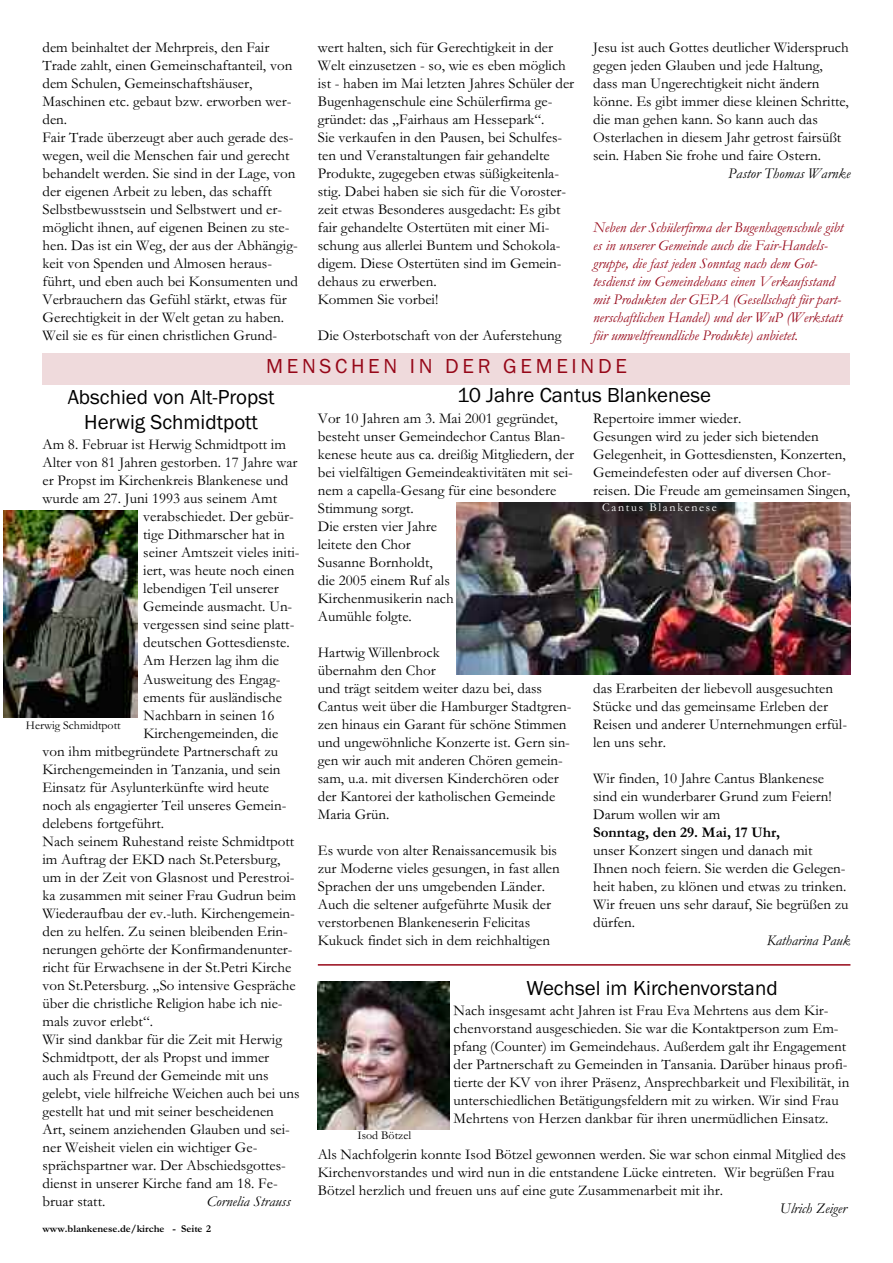
<style>
.page{position:relative;width:893px;height:1263px;background:#fff}
.page>*{position:absolute;margin:0;border:0;box-sizing:border-box;transform-origin:0 0}
.t1{font:21px/25.2px "Franklin Gothic";color:#000;text-align:center}
.t2{font:21px "Franklin Gothic";letter-spacing:.175em;color:#960718}
.t3{font:15px/18px "Garamond";color:#000}
.t4{font:italic 15px/18px "Garamond";color:#960718}
.t5{font:italic 15px "Garamond";color:#000}
.t6{font:700 15px "Garamond";color:#000}
.t7{font:12px "Garamond";color:#000}
.t8{font:12px "Garamond";letter-spacing:.14em;color:#fff}
.t9{font:700 10.5px "Garamond";color:#000}
</style>
<div class="page">
<img style="left:456px;top:502px;width:394px;height:172px">
<img style="left:3px;top:510px;width:134px;height:208px">
<div style="left:43px;top:353px;width:807px;height:31px;background:#efdadc"></div>
<img style="left:318px;top:981px;width:131px;height:149px">
<hr style="left:318px;top:964px;width:532px;height:2px;background:#960718">
<p class="t3" style="left:43px;top:38px;width:257px">dem beinhaltet der Mehrpreis, den Fair Trade zahlt, einen Gemeinschaftanteil, von dem Schulen, Gemeinschaftshäuser, Maschinen etc. gebaut bzw. erworben wer&shy;den.<br>Fair Trade überzeugt aber auch gerade des&shy;wegen, weil die Menschen fair und gerecht behandelt werden. Sie sind in der Lage, von der eigenen Arbeit zu leben, das schafft Selbstbewusstsein und Selbstwert und er&shy;möglicht ihnen, auf eigenen Beinen zu ste&shy;hen. Das ist ein Weg, der aus der Abhängig&shy;keit von Spenden und Almosen heraus&shy;führt, und eben auch bei Konsumenten und Verbrauchern das Gefühl stärkt, etwas für Gerechtigkeit in der Welt getan zu haben.<br>Weil sie es für einen christlichen Grund-</p>
<p class="t3" style="left:318px;top:38px;width:258px">wert halten, sich für Gerechtigkeit in der Welt einzusetzen - so, wie es eben möglich ist - haben im Mai letzten Jahres Schüler der Bugenhagenschule eine Schülerfirma ge&shy;gründet: das „Fairhaus am Hessepark“.<br>Sie verkaufen in den Pausen, bei Schulfes&shy;ten und Veranstaltungen fair gehandelte Produkte, zugegeben etwas süßigkeitenla&shy;stig. Dabei haben sie sich für die Voroster&shy;zeit etwas Besonderes ausgedacht: Es gibt fair gehandelte Ostertüten mit einer Mi&shy;schung aus allerlei Buntem und Schokola&shy;digem. Diese Ostertüten sind im Gemein&shy;dehaus zu erwerben.<br>Kommen Sie vorbei!</p>
<p class="t3" style="left:318px;top:326px;width:245px">Die Osterbotschaft von der Auferstehung</p>
<p class="t3" style="left:593px;top:38px;width:257px">Jesu ist auch Gottes deutlicher Widerspruch gegen jeden Glauben und jede Haltung, dass man Ungerechtigkeit nicht ändern könne. Es gibt immer diese kleinen Schritte, die man gehen kann. So kann auch das Osterlachen in diesem Jahr getrost fairsüßt sein. Haben Sie frohe und faire Ostern.</p>
<p class="t5" style="left:728px;top:164px;width:124px">Pastor Thomas Warnke</p>
<p class="t4" style="left:593px;top:218px;width:252px">Neben der Schülerfirma der Bugenhagenschule gibt es in unserer Gemeinde auch die Fair-Handels&shy;gruppe, die fast jeden Sonntag nach dem Got&shy;tesdienst im Gemeindehaus einen Verkaufsstand mit Produkten der GEPA (Gesellschaft für part&shy;nerschaftlichen Handel) und der WuP (Werkstatt für umweltfreundliche Produkte) anbietet.</p>
<h1 class="t2" style="left:266px;top:353px;width:362px">MENSCHEN IN DER GEMEINDE</h1>
<h1 class="t1" style="left:68px;top:384px;width:208px">Abschied von Alt-Propst<br>Herwig Schmidtpott</h1>
<p class="t3" style="left:43px;top:435px;width:245px">Am 8. Februar ist Herwig Schmidtpott im</p>
<p class="t3" style="left:43px;top:453px;width:256px">Alter von 81 Jahren gestorben. 17 Jahre war</p>
<p class="t3" style="left:43px;top:471px;width:247px">er Propst im Kirchenkreis Blankenese und</p>
<p class="t3" style="left:43px;top:489px;width:236px">wurde am 27. Juni 1993 aus seinem Amt</p>
<p class="t3" style="left:143px;top:507px;width:152px">verabschiedet. Der gebür-</p>
<p class="t3" style="left:143px;top:525px;width:143px">tige Dithmarscher hat in</p>
<p class="t3" style="left:143px;top:543px;width:158px">seiner Amtszeit vieles initi-</p>
<p class="t3" style="left:143px;top:561px;width:153px">iert, was heute noch einen</p>
<p class="t3" style="left:143px;top:579px;width:137px">lebendigen Teil unserer</p>
<p class="t3" style="left:143px;top:597px;width:151px">Gemeinde ausmacht. Un-</p>
<p class="t3" style="left:143px;top:615px;width:153px">vergessen sind seine platt-</p>
<p class="t3" style="left:143px;top:633px;width:148px">deutschen Gottesdienste.</p>
<p class="t3" style="left:143px;top:651px;width:137px">Am Herzen lag ihm die</p>
<p class="t3" style="left:143px;top:669px;width:139px">Ausweitung des Engag-</p>
<p class="t3" style="left:143px;top:687px;width:140px">ements für ausländische</p>
<p class="t3" style="left:143px;top:705px;width:133px">Nachbarn in seinen 16</p>
<p class="t3" style="left:143px;top:723px;width:136px">Kirchengemeinden, die</p>
<p class="t3" style="left:43px;top:741px;width:237px">von ihm mitbegründete Partnerschaft zu</p>
<p class="t3" style="left:43px;top:759px;width:239px">Kirchengemeinden in Tanzania, und sein</p>
<p class="t3" style="left:43px;top:777px;width:228px">Einsatz für Asylunterkünfte wird heute</p>
<p class="t3" style="left:43px;top:795px;width:245px">noch als engagierter Teil unseres Gemein-</p>
<p class="t3" style="left:43px;top:813px;width:123px">delebens fortgeführt.</p>
<p class="t3" style="left:43px;top:831px;width:253px">Nach seinem Ruhestand reiste Schmidtpott</p>
<p class="t3" style="left:43px;top:849px;width:239px">im Auftrag der EKD nach St.Petersburg,</p>
<p class="t3" style="left:43px;top:867px;width:254px">um in der Zeit von Glasnost und Perestroi-</p>
<p class="t3" style="left:43px;top:885px;width:255px">ka zusammen mit seiner Frau Gudrun beim</p>
<p class="t3" style="left:43px;top:903px;width:254px">Wiederaufbau der ev.-luth. Kirchengemein-</p>
<p class="t3" style="left:43px;top:921px;width:247px">den zu helfen. Zu seinen bleibenden Erin-</p>
<p class="t3" style="left:43px;top:939px;width:252px">nerungen gehörte der Konfirmandenunter-</p>
<p class="t3" style="left:43px;top:957px;width:250px">richt für Erwachsene in der St.Petri Kirche</p>
<p class="t3" style="left:43px;top:975px;width:255px">von St.Petersburg. „So intensive Gespräche</p>
<p class="t3" style="left:43px;top:993px;width:242px">über die christliche Religion habe ich nie-</p>
<p class="t3" style="left:43px;top:1011px;width:112px">mals zuvor erlebt“.</p>
<p class="t3" style="left:43px;top:1029px;width:241px">Wir sind dankbar für die Zeit mit Herwig</p>
<p class="t3" style="left:43px;top:1047px;width:228px">Schmidtpott, der als Propst und immer</p>
<p class="t3" style="left:43px;top:1065px;width:228px">auch als Freund der Gemeinde mit uns</p>
<p class="t3" style="left:43px;top:1083px;width:258px">gelebt, viele hilfreiche Weichen auch bei uns</p>
<p class="t3" style="left:43px;top:1101px;width:233px">gestellt hat und mit seiner bescheidenen</p>
<p class="t3" style="left:43px;top:1119px;width:249px">Art, seinem anziehenden Glauben und sei-</p>
<p class="t3" style="left:43px;top:1137px;width:216px">ner Weisheit vielen ein wichtiger Ge-</p>
<p class="t3" style="left:43px;top:1155px;width:245px">sprächspartner war. Der Abschiedsgottes-</p>
<p class="t3" style="left:43px;top:1173px;width:237px">dienst in unserer Kirche fand am 18. Fe-</p>
<p class="t3" style="left:43px;top:1191px;width:64px">bruar statt.</p>
<p class="t5" style="left:207px;top:1191px;width:85px">Cornelia Strauss</p>
<p class="t7" style="left:26px;top:718px;width:96px">Herwig Schmidtpott</p>
<p class="t9" style="left:43px;top:1222px;width:170px">www.blankenese.de/kirche - Seite 2</p>
<h1 class="t1" style="left:457px;top:382px;width:256px">10 Jahre Cantus Blankenese</h1>
<p class="t3" style="left:318px;top:408px;width:258px">Vor 10 Jahren am 3. Mai 2001 gegründet, besteht unser Gemeindechor Cantus Blan&shy;kenese heute aus ca. dreißig Mitgliedern, der bei vielfältigen Gemeindeaktivitäten mit sei&shy;nem a capella-Gesang für eine besondere<br>Stimmung sorgt.<br>Die ersten vier Jahre<br>leitete den Chor<br>Susanne Bornholdt,<br>die 2005 einem Ruf als<br>Kirchenmusikerin nach<br>Aumühle folgte.</p>
<p class="t3" style="left:318px;top:642px;width:255px">Hartwig Willenbrock<br>übernahm den Chor<br>und trägt seitdem weiter dazu bei, dass Cantus weit über die Hamburger Stadtgren&shy;zen hinaus ein Garant für schöne Stimmen und ungewöhnliche Konzerte ist. Gern sin&shy;gen wir auch mit anderen Chören gemein&shy;sam, u.a. mit diversen Kinderchören oder der Kantorei der katholischen Gemeinde Maria Grün.</p>
<p class="t3" style="left:318px;top:840px;width:244px">Es wurde von alter Renaissancemusik bis zur Moderne vieles gesungen, in fast allen Sprachen der uns umgebenden Länder.<br>Auch die seltener aufgeführte Musik der verstorbenen Blankeneserin Felicitas Kukuck findet sich in dem reichhaltigen</p>
<p class="t3" style="left:593px;top:408px;width:258px">Repertoire immer wieder.<br>Gesungen wird zu jeder sich bietenden Gelegenheit, in Gottesdiensten, Konzerten, Gemeindefesten oder auf diversen Chor&shy;reisen. Die Freude am gemeinsamen Singen,</p>
<p class="t8" style="left:602px;top:500px;width:116px">Cantus Blankenese</p>
<p class="t3" style="left:593px;top:678px;width:255px">das Erarbeiten der liebevoll ausgesuchten Stücke und das gemeinsame Erleben der Reisen und anderer Unternehmungen erfül&shy;len uns sehr.</p>
<p class="t3" style="left:593px;top:768px;width:240px">Wir finden, 10 Jahre Cantus Blankenese sind ein wunderbarer Grund zum Feiern!<br>Darum wollen wir am</p>
<p class="t6" style="left:593px;top:823px;width:189px">Sonntag, den 29. Mai, 17 Uhr,</p>
<p class="t3" style="left:593px;top:840px;width:257px">unser Konzert singen und danach mit Ihnen noch feiern. Sie werden die Gelegen&shy;heit haben, zu klönen und etwas zu trinken.<br>Wir freuen uns sehr darauf, Sie begrüßen zu dürfen.</p>
<p class="t5" style="left:767px;top:931px;width:85px">Katharina Pauk</p>
<h1 class="t1" style="left:526px;top:975px;width:253px">Wechsel im Kirchenvorstand</h1>
<p class="t3" style="left:454px;top:1001px;width:397px">Nach insgesamt acht Jahren ist Frau Eva Mehrtens aus dem Kir&shy;chenvorstand ausgeschieden. Sie war die Kontaktperson zum Em&shy;pfang (Counter) im Gemeindehaus. Außerdem galt ihr Engagement der Partnerschaft zu Gemeinden in Tansania. Darüber hinaus profi&shy;tierte der KV von ihrer Präsenz, Ansprechbarkeit und Flexibilität, in unterschiedlichen Betätigungsfeldern mit zu wirken. Wir sind Frau Mehrtens von Herzen dankbar für ihren unermüdlichen Einsatz.</p>
<p class="t3" style="left:318px;top:1145px;width:530px">Als Nachfolgerin konnte Isod Bötzel gewonnen werden. Sie war schon einmal Mitglied des<br>Kirchenvorstandes und wird nun in die entstandene Lücke eintreten. Wir begrüßen Frau<br>Bötzel herzlich und freuen uns auf eine gute Zusammenarbeit mit ihr.</p>
<p class="t5" style="left:780px;top:1199px;width:68px">Ulrich Zeiger</p>
<p class="t7" style="left:357px;top:1128px;width:55px">Isod Bötzel</p>
</div>
